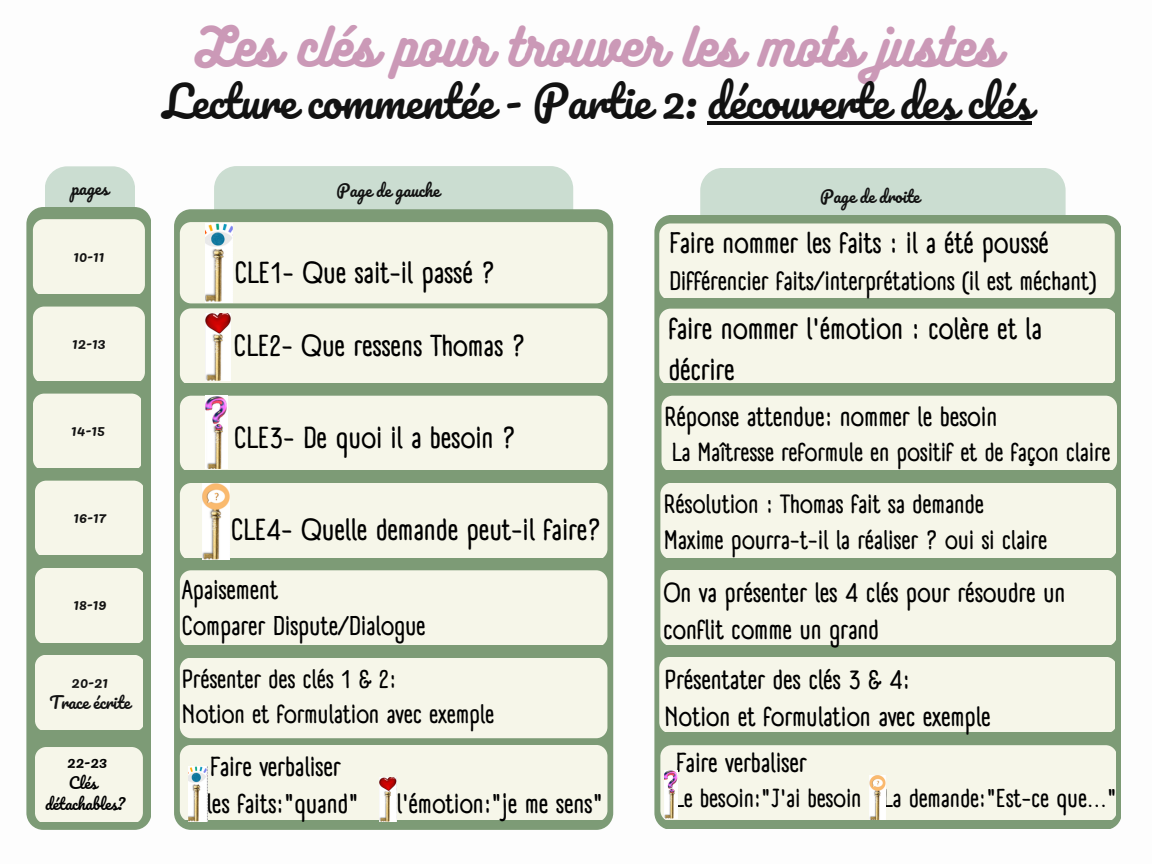
<style>
.page{position:relative;width:1152px;height:864px;background:#fff}
.page>*{position:absolute;margin:0;border:0;box-sizing:border-box;transform-origin:0 0}
.t1{font:48px "Bukhari Script";letter-spacing:-.01em;color:#cb99b7}
.t2{font:43.5px "Pacifico";letter-spacing:-.01em;color:#121212}
.t3{font:700 29.7px/40.5px "A Day Without Sun Text";color:#000}
.t4{font:700 28.95px "A Day Without Sun Text";color:#000}
.t5{font:700 26.85px/37.2px "A Day Without Sun Text";color:#000}
.t6{font:700 26.4px/36px "A Day Without Sun Text";color:#000}
.t7{font:700 26.1px "A Day Without Sun Text";color:#000}
.t8{font:700 25.8px/36px "A Day Without Sun Text";color:#000}
.t9{font:700 25.65px/35.5px "A Day Without Sun Text";color:#000}
.t10{font:700 25.35px "A Day Without Sun Text";color:#000}
.t11{font:16.5px "Pacifico";color:#121212}
.t12{font:15.45px/20.9px "Pacifico";color:#000;text-align:center}
.t13{font:15px "Pacifico";color:#121212}
</style>
<div class="page">
<div style="left:45px;top:166px;width:90px;height:655px;background:#cbddd1;border-radius:22px"></div>
<div style="left:214px;top:166px;width:359px;height:632px;background:#cbddd1;border-radius:22px"></div>
<div style="left:700px;top:168px;width:365px;height:646px;background:#cbddd1;border-radius:22px"></div>
<svg style="left:26px;top:207px;width:125px;height:623px;background:#819e7b"></svg>
<svg style="left:174px;top:209px;width:439px;height:621px;background:#809d79"></svg>
<div style="left:654px;top:215px;width:467px;height:613px;background:#7d9b76"></div>
<div style="left:33px;top:219px;width:112px;height:75px;background:#f6f6e9"></div>
<div style="left:180px;top:222px;width:427px;height:81px;background:#f6f6e9;border-radius:11px"></div>
<div style="left:659px;top:223px;width:456px;height:75px;background:#f6f6e9"></div>
<div style="left:659px;top:309px;width:456px;height:74px;background:#f6f6e9"></div>
<div style="left:180px;top:308px;width:427px;height:75px;background:#f6f6e9"></div>
<div style="left:33px;top:307px;width:112px;height:74px;background:#f6f6e9"></div>
<div style="left:180px;top:396px;width:427px;height:74px;background:#f6f6e9"></div>
<div style="left:180px;top:483px;width:427px;height:75px;background:#f6f6e9"></div>
<div style="left:180px;top:570px;width:427px;height:75px;background:#f6f6e9"></div>
<div style="left:180px;top:658px;width:427px;height:80px;background:#f6f6e9;border-radius:11px"></div>
<div style="left:180px;top:745px;width:427px;height:75px;background:#f6f6e9"></div>
<div style="left:662px;top:396px;width:455px;height:74px;background:#f6f6e9"></div>
<div style="left:660px;top:483px;width:456px;height:74px;background:#f6f6e9"></div>
<div style="left:660px;top:570px;width:456px;height:74px;background:#f6f6e9"></div>
<div style="left:659px;top:657px;width:456px;height:74px;background:#f6f6e9"></div>
<div style="left:660px;top:745px;width:456px;height:75px;background:#f6f6e9"></div>
<div style="left:33px;top:394px;width:108px;height:74px;background:#f6f6e9"></div>
<div style="left:35px;top:481px;width:108px;height:74px;background:#f6f6e9"></div>
<div style="left:35px;top:568px;width:108px;height:74px;background:#f6f6e9"></div>
<div style="left:35px;top:655px;width:108px;height:74px;background:#f6f6e9"></div>
<div style="left:35px;top:747px;width:108px;height:75px;background:#f6f6e9"></div>
<img style="left:206px;top:223px;width:27px;height:79px">
<img style="left:206px;top:313px;width:25px;height:68px">
<img style="left:206px;top:396px;width:21px;height:73px">
<img style="left:203px;top:484px;width:27px;height:75px">
<hr style="left:707px;top:122px;width:325px;height:3px;background:#121212">
<img style="left:188px;top:767px;width:19px;height:55px">
<img style="left:380px;top:778px;width:17px;height:43px">
<img style="left:664px;top:771px;width:14px;height:47px">
<img style="left:870px;top:776px;width:16px;height:44px">
<h1 class="t1" style="left:195px;top:15px;width:807px">Les clés pour trouver les mots justes</h1>
<h2 class="t2" style="left:163px;top:79px;width:871px">Lecture commentée - Partie 2: découverte des clés</h2>
<p class="t11" style="left:71px;top:180px;width:39px">pages</p>
<p class="t11" style="left:337px;top:181px;width:105px">Page de gauche</p>
<p class="t11" style="left:820px;top:187px;width:101px">Page de droite</p>
<p class="t13" style="left:73px;top:248px;width:33px">10-11</p>
<p class="t13" style="left:72px;top:335px;width:35px">12-13</p>
<p class="t13" style="left:71px;top:422px;width:35px">14-15</p>
<p class="t13" style="left:73px;top:509px;width:34px">16-17</p>
<p class="t13" style="left:73px;top:596px;width:35px">18-19</p>
<p class="t13" style="left:72px;top:675px;width:38px">20-21</p>
<p class="t11" style="left:50px;top:693px;width:82px">Trace écrite</p>
<p class="t12" style="left:45px;top:752px;width:82px">22-23<br>Clés détachables?</p>
<p class="t3" style="left:235px;top:253px;width:262px">CLE1- Que sait-il passé ?</p>
<p class="t3" style="left:234px;top:326px;width:293px">CLE2- Que ressens Thomas ?</p>
<p class="t3" style="left:234px;top:418px;width:283px">CLE3- De quoi il a besoin ?</p>
<p class="t3" style="left:231px;top:509px;width:371px">CLE4- Quelle demande peut-il faire?</p>
<p class="t4" style="left:669px;top:225px;width:381px">Faire nommer les faits : il a été poussé</p>
<p class="t7" style="left:669px;top:265px;width:428px">Différencier faits/interprétations (il est méchant)</p>
<p class="t3" style="left:669px;top:309px;width:375px">faire nommer l'émotion : colère et la décrire</p>
<p class="t5" style="left:665px;top:399px;width:334px">Réponse attendue: nommer le besoin</p>
<p class="t10" style="left:672px;top:437px;width:440px">La Maîtresse reformule en positif et de façon claire</p>
<p class="t8" style="left:664px;top:486px;width:385px">Résolution : Thomas fait sa demande<br>Maxime pourra-t-il la réaliser ? oui si claire</p>
<p class="t6" style="left:182px;top:572px;width:245px">Apaisement<br>Comparer Dispute/Dialogue</p>
<p class="t5" style="left:663px;top:574px;width:404px">On va présenter les 4 clés pour résoudre un conflit comme un grand</p>
<p class="t9" style="left:182px;top:661px;width:314px">Présenter des clés 1 &amp; 2:<br>Notion et formulation avec exemple</p>
<p class="t5" style="left:665px;top:661px;width:328px">Présentater des clés 3 &amp; 4:<br>Notion et formulation avec exemple</p>
<p class="t5" style="left:192px;top:748px;width:169px;text-align:center">Faire verbaliser<br>: les faits:"quand"</p>
<p class="t5" style="left:676px;top:745px;width:132px">Faire verbaliser</p>
<p class="t10" style="left:674px;top:783px;width:444px">Le besoin:"J'ai besoin La demande:"Est-ce que..."</p>
<p class="t5" style="left:397px;top:785px;width:208px">l'émotion:"je me sens"</p>
</div>
